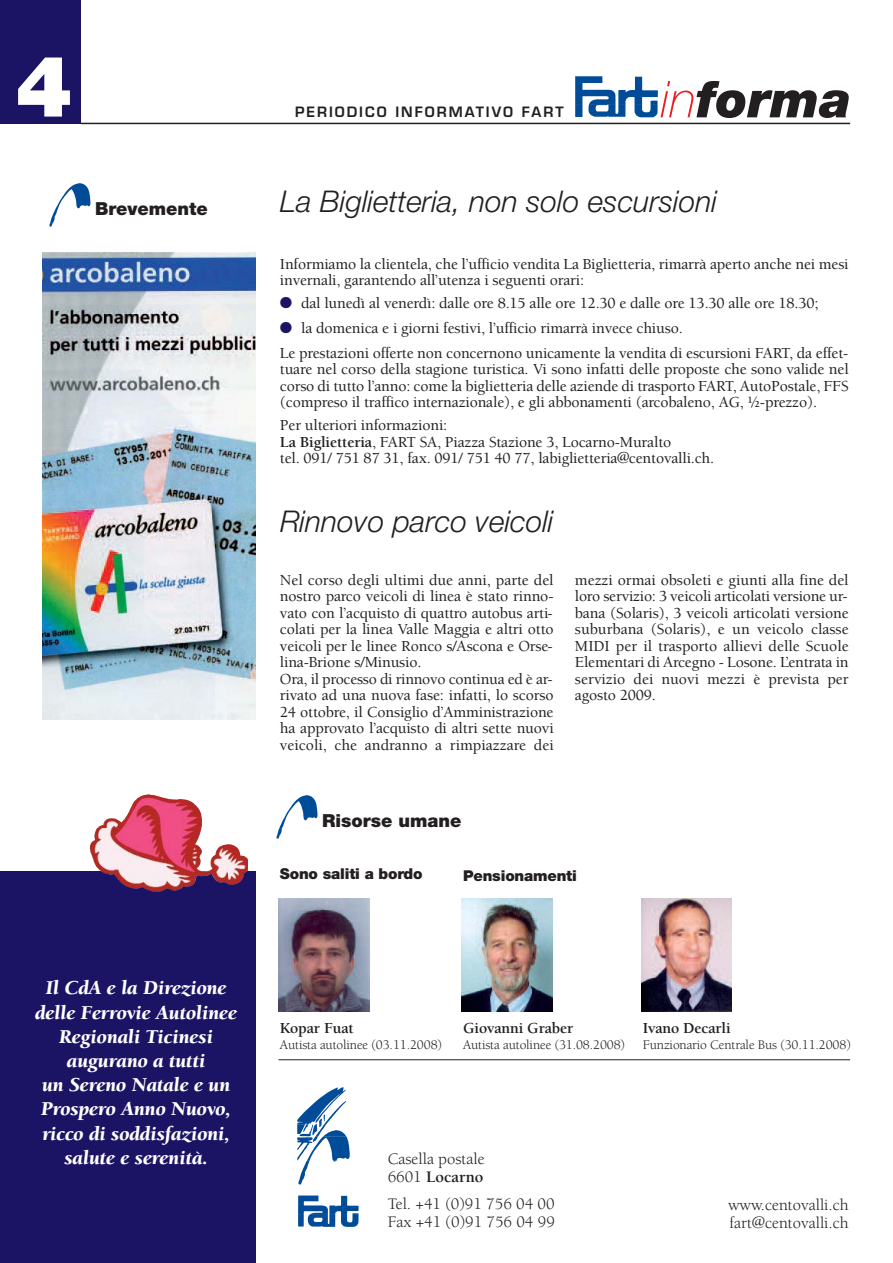
<style>
.page{position:relative;width:893px;height:1263px;background:#fff}
.page>*{position:absolute;margin:0;border:0;box-sizing:border-box;transform-origin:0 0}
.t1{font:900 84.75px "Helvetica Neue";color:#fff}
.t2{font:italic 300 30px "Helvetica Neue";color:#231f20}
.t3{font:italic 900 20.1px/24.2px "Berkeley";color:#fff;text-align:center}
.t4{font:900 18px "Helvetica Neue";color:#231f20}
.t5{font:16.5px/18px "Berkeley";color:#231f20}
.t6{font:500 15.75px/16.5px "Berkeley";letter-spacing:-.01em;color:#231f20}
.t7{font:700 15.75px "Berkeley";letter-spacing:-.01em;color:#231f20}
.t8{font:900 15px "Helvetica Neue";letter-spacing:-.01em;color:#231f20}
.t9{font:600 13.95px "Eurostile";letter-spacing:.14em;color:#231f20}
.t10{font:13.5px "Berkeley";letter-spacing:-.01em;color:#231f20}
.s1{color:#1b1464}
.s2{font-weight:700}
</style>
<div class="page">
<div style="left:0;top:871px;width:255px;height:392px;background:#1b1464"></div>
<div style="left:0;top:0;width:81px;height:124px;background:#1b1464"></div>
<hr style="left:81px;top:123px;width:769px;height:1px;background:#231f20">
<svg style="left:49px;top:183px;width:41px;height:44px"></svg>
<svg style="left:276px;top:795px;width:41px;height:44px"></svg>
<svg style="left:575px;top:76px;width:274px;height:42px"></svg>
<svg style="left:298px;top:1195px;width:61px;height:32px"></svg>
<svg style="left:297px;top:1087px;width:53px;height:98px"></svg>
<img style="left:278px;top:898px;width:91px;height:114px">
<img style="left:461px;top:898px;width:91px;height:114px">
<img style="left:641px;top:898px;width:91px;height:114px">
<img style="left:197px;top:844px;width:51px;height:41px">
<img style="left:43px;top:253px;width:212px;height:466px">
<hr style="left:279px;top:1059px;width:571px;height:1px;background:#231f20">
<h1 class="t1" style="left:16px;top:56px;width:58px">4</h1>
<p class="t4" style="left:95px;top:202px;width:114px">Brevemente</p>
<p class="t3" style="left:35px;top:978px;width:203px">Il CdA e la Direzione delle Ferrovie Autolinee<br>Regionali Ticinesi augurano a tutti<br>un Sereno Natale e un<br>Prospero Anno Nuovo, ricco di soddisfazioni, salute e serenità.</p>
<p class="t9" style="left:295px;top:106px;width:270px">PERIODICO INFORMATIVO FART</p>
<h2 class="t2" style="left:280px;top:190px;width:439px">La Biglietteria, non solo escursioni</h2>
<p class="t6" style="left:280px;top:257px;width:570px">Informiamo la clientela, che l’ufficio vendita La Biglietteria, rimarrà aperto anche nei mesi invernali, garantendo all’utenza i seguenti orari:</p>
<p class="t6" style="left:280px;top:296px;width:540px"><span class="s1">●</span> dal lunedì al venerdì: dalle ore 8.15 alle ore 12.30 e dalle ore 13.30 alle ore 18.30;</p>
<p class="t6" style="left:280px;top:317px;width:570px;line-height:25px"><span class="s1">●</span> la domenica e i giorni festivi, l’ufficio rimarrà invece chiuso.<br>Le prestazioni offerte non concernono unicamente la vendita di escursioni FART, da effet-</p>
<p class="t6" style="left:280px;top:363px;width:570px;text-align:justify">tuare nel corso della stagione turistica. Vi sono infatti delle proposte che sono valide nel corso di tutto l’anno: come la biglietteria delle aziende di trasporto FART, AutoPostale, FFS (compreso il traffico internazionale), e gli abbonamenti (arcobaleno, AG, ½-prezzo).</p>
<p class="t6" style="left:280px;top:419px;width:436px">Per ulteriori informazioni:<br><span class="s2">La Biglietteria</span>, FART SA, Piazza Stazione 3, Locarno-Muralto<br>tel. 091/ 751 87 31, fax. 091/ 751 40 77, labiglietteria@centovalli.ch.</p>
<h2 class="t2" style="left:280px;top:510px;width:275px">Rinnovo parco veicoli</h2>
<p class="t6" style="left:280px;top:573px;width:275px">Nel corso degli ultimi due anni, parte del nostro parco veicoli di linea è stato rinno&shy;vato con l’acquisto di quattro autobus arti&shy;colati per la linea Valle Maggia e altri otto veicoli per le linee Ronco s/Ascona e Orse&shy;lina-Brione s/Minusio.<br>Ora, il processo di rinnovo continua ed è ar&shy;rivato ad una nuova fase: infatti, lo scorso 24 ottobre, il Consiglio d’Amministrazione ha approvato l’acquisto di altri sette nuovi veicoli, che andranno a rimpiazzare dei</p>
<p class="t6" style="left:575px;top:573px;width:275px;text-align:justify">mezzi ormai obsoleti e giunti alla fine del loro servizio: 3 veicoli articolati versione ur&shy;bana (Solaris), 3 veicoli articolati versione suburbana (Solaris), e un veicolo classe MIDI per il trasporto allievi delle Scuole Elementari di Arcegno - Losone. L’entrata in servizio dei nuovi mezzi è prevista per agosto 2009.</p>
<p class="t4" style="left:322px;top:814px;width:141px">Risorse umane</p>
<p class="t8" style="left:280px;top:869px;width:144px">Sono saliti a bordo</p>
<p class="t8" style="left:463px;top:870px;width:115px">Pensionamenti</p>
<p class="t7" style="left:280px;top:1022px;width:75px">Kopar Fuat</p>
<p class="t10" style="left:280px;top:1040px;width:164px">Autista autolinee (03.11.2008)</p>
<p class="t7" style="left:463px;top:1022px;width:112px">Giovanni Graber</p>
<p class="t10" style="left:463px;top:1040px;width:164px">Autista autolinee (31.08.2008)</p>
<p class="t7" style="left:643px;top:1022px;width:89px">Ivano Decarli</p>
<p class="t10" style="left:643px;top:1040px;width:210px">Funzionario Centrale Bus (30.11.2008)</p>
<p class="t5" style="left:388px;top:1151px;width:98px">Casella postale<br>6601 <span class="s2">Locarno</span></p>
<p class="t5" style="left:388px;top:1196px;width:169px">Tel. +41 (0)91 756 04 00<br>Fax +41 (0)91 756 04 99</p>
<p class="t5" style="left:728px;top:1197px;width:122px">www.centovalli.ch fart@centovalli.ch</p>
</div>
